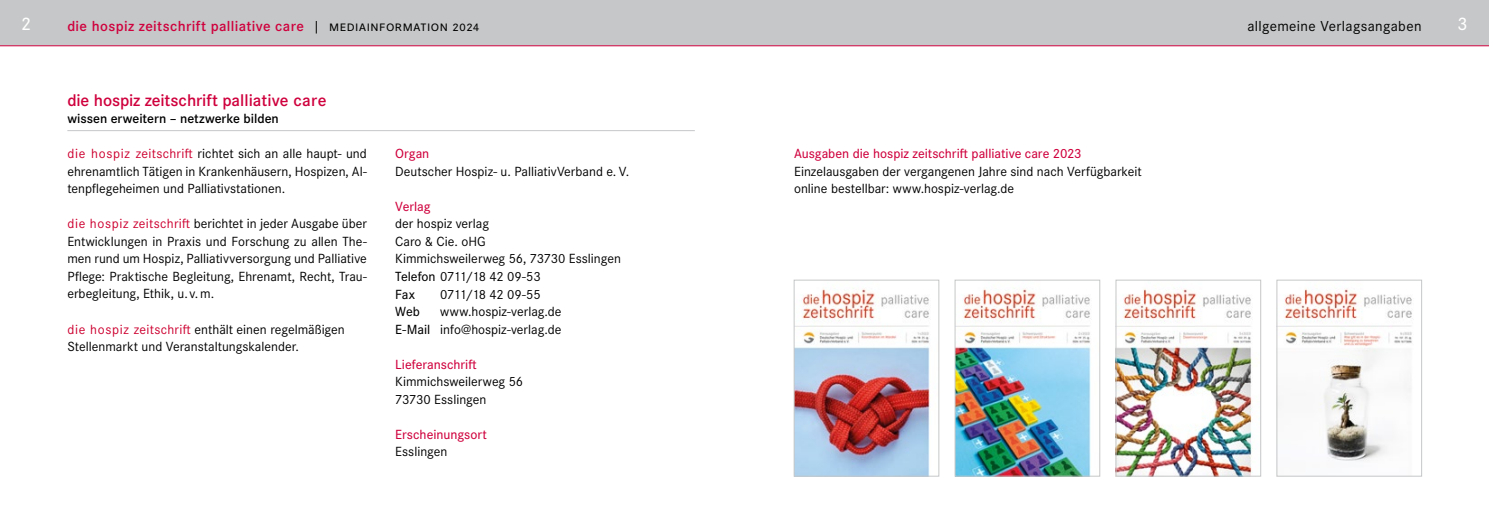
<style>
.page{position:relative;width:1489px;height:525px;background:#fff}
.page>*{position:absolute;margin:0;border:0;box-sizing:border-box;transform-origin:0 0}
.t1{font:500 18.75px "Corporate S";color:#fff}
.t2{font:600 17.5px "Corporate S Pro";letter-spacing:-.005em;color:#cf003d}
.t3{font:600 15px "Corporate S Pro";letter-spacing:.025em;color:#cf003d}
.t4{font:15px "Corporate S Pro";letter-spacing:.025em;color:#000}
.t5{font:13.75px/17.5px "Corporate S Pro";color:#000}
.t6{font:500 13.75px "Corporate S Pro";color:#cf003d}
.t7{font:600 13.75px "Corporate S Pro";color:#000}
.t8{font:500 13.75px "Corporate S Pro";color:#000}
.s1{font-weight:400;color:#000}
.s2{color:#cd0030}
.s3{font-weight:500}
</style>
<div class="page">
<div style="left:0;top:0;width:1488px;height:46px;background:#c6c7c8"></div>
<hr style="left:67px;top:130px;width:627px;height:1px;background:#c6c7c8">
<img style="left:795px;top:288px;width:135px;height:186px">
<div style="left:793px;top:280px;width:146px;height:196px;border:1px solid #c6c7c8"></div>
<img style="left:956px;top:288px;width:135px;height:186px">
<div style="left:954px;top:280px;width:146px;height:196px;border:1px solid #c6c7c8"></div>
<img style="left:1117px;top:288px;width:136px;height:186px">
<div style="left:1115px;top:280px;width:145px;height:196px;border:1px solid #c6c7c8"></div>
<img style="left:1278px;top:289px;width:134px;height:172px">
<div style="left:1276px;top:280px;width:145px;height:196px;border:1px solid #c6c7c8"></div>
<h1 class="t1" style="left:21px;top:12px;width:12px">2</h1>
<p class="t3" style="left:67px;top:15px;width:413px">die hospiz zeitschrift palliative care <span class="s1">| mediainformation 2024</span></p>
<p class="t4" style="left:1247px;top:15px;width:176px">allgemeine Verlagsangaben</p>
<h1 class="t1" style="left:1457px;top:12px;width:12px">3</h1>
<p class="t2" style="left:67px;top:87px;width:260px">die hospiz zeitschrift palliative care</p>
<p class="t7" style="left:67px;top:108px;width:213px">wissen erweitern – netzwerke bilden</p>
<p class="t5" style="left:67px;top:144px;width:301px;text-align:justify"><span class="s2">die hospiz zeitschrift</span> richtet sich an alle haupt- und ehrenamtlich Tätigen in Krankenhäusern, Hospizen, Al&shy;tenpflegeheimen und Palliativstationen.</p>
<p class="t5" style="left:67px;top:214px;width:301px;text-align:justify"><span class="s2">die hospiz zeitschrift</span> berichtet in jeder Ausgabe über Entwicklungen in Praxis und Forschung zu allen The&shy;men rund um Hospiz, Palliativversorgung und Palliative Pflege: Praktische Begleitung, Ehrenamt, Recht, Trau&shy;erbegleitung, Ethik, u. v. m.</p>
<p class="t5" style="left:67px;top:319px;width:279px"><span class="s2">die hospiz zeitschrift</span> enthält einen regelmäßigen<br>Stellenmarkt und Veranstaltungskalender.</p>
<p class="t6" style="left:395px;top:143px;width:36px">Organ</p>
<p class="t5" style="left:395px;top:161px;width:235px">Deutscher Hospiz- u. PalliativVerband e. V.</p>
<p class="t6" style="left:395px;top:196px;width:37px">Verlag</p>
<p class="t5" style="left:395px;top:214px;width:227px">der hospiz verlag<br>Caro &amp; Cie. oHG<br>Kimmichsweilerweg 56, 73730 Esslingen<br><span class="s3">Telefon</span> 0711/18 42 09-53<br><span class="s3">Fax</span></p>
<p class="t5" style="left:440px;top:284px;width:102px">0711/18 42 09-55</p>
<p class="t5" style="left:395px;top:301px;width:168px;text-align:right">www.hospiz-verlag.de<br><span class="s3">E-Mail</span> info@hospiz-verlag.de</p>
<p class="t6" style="left:395px;top:353px;width:83px">Lieferanschrift</p>
<p class="t5" style="left:395px;top:371px;width:129px">Kimmichsweilerweg 56<br>73730 Esslingen</p>
<p class="t6" style="left:395px;top:423px;width:93px">Erscheinungsort</p>
<p class="t5" style="left:395px;top:441px;width:54px">Esslingen</p>
<p class="t8" style="left:395px;top:301px;width:26px">Web</p>
<p class="t6" style="left:794px;top:143px;width:289px">Ausgaben die hospiz zeitschrift palliative care 2023</p>
<p class="t5" style="left:794px;top:161px;width:349px">Einzelausgaben der vergangenen Jahre sind nach Verfügbarkeit online bestellbar: www.hospiz-verlag.de</p>
</div>
